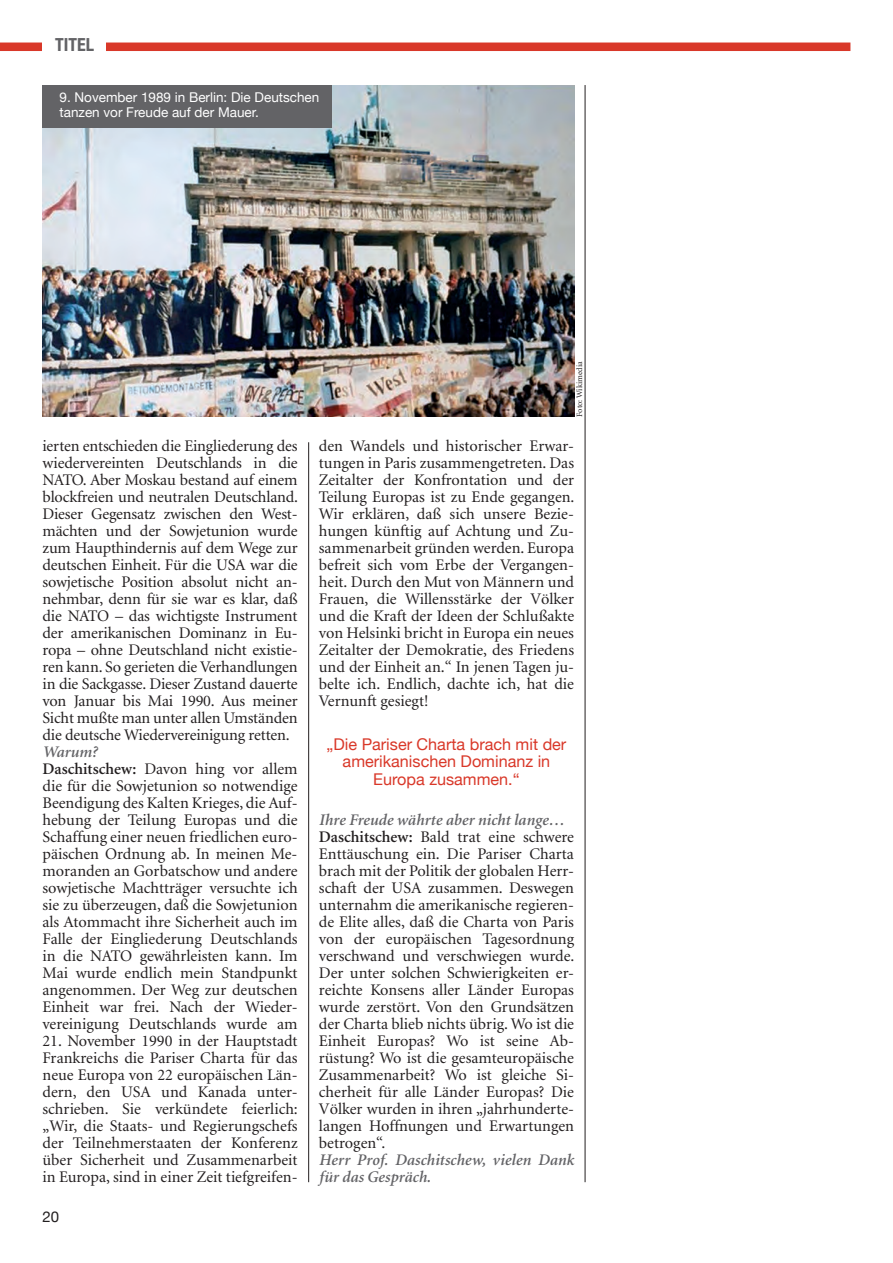
<style>
.page{position:relative;width:893px;height:1263px;background:#fff}
.page>*{position:absolute;margin:0;border:0;box-sizing:border-box;transform-origin:0 0}
.t1{font:700 condensed 18px "Helvetica Neue";color:#636366}
.t2{font:16.2px/17px "Minion";color:#231f20;text-align:justify}
.t3{font:16.2px/17.2px "Helvetica Neue";color:#d93829;text-align:center}
.t4{font:italic 600 16.2px/17px "Minion";color:#636366}
.t5{font:15px "Helvetica Neue";color:#231f20}
.t6{font:13.5px/15px "Helvetica Neue";color:#fff}
.t7{font:8.25px "Minion";color:#231f20}
.s1{font-weight:600;font-style:italic;color:#636366}
.s2{font-weight:600}
</style>
<div class="page">
<div style="left:0;top:43px;width:850px;height:8px;background:#d93829"></div>
<hr style="left:585px;top:85px;width:1px;height:1097px;background:#231f20">
<hr style="left:308px;top:442px;width:1px;height:740px;background:#231f20">
<img style="left:43px;top:85px;width:531px;height:332px">
<div style="left:43px;top:85px;width:289px;height:43px;background:#636366"></div>
<div style="left:43px;top:30px;width:63px;height:30px;background:#fff"></div>
<p class="t1" style="left:55px;top:34px;width:40px">TITEL</p>
<p class="t6" style="left:60px;top:90px;width:261px">9. November 1989 in Berlin: Die Deutschen tanzen vor Freude auf der Mauer.</p>
<p class="t7" style="left:576px;top:417px;width:57px;rotate:-90deg">Foto: Wikimedia</p>
<p class="t2" style="left:43px;top:438px;width:257px">ierten entschieden die Eingliederung des wiedervereinten Deutschlands in die NATO. Aber Moskau bestand auf einem blockfreien und neutralen Deutschland.<br>Dieser Gegensatz zwischen den West&shy;mächten und der Sowjetunion wurde zum Haupthindernis auf dem Wege zur deutschen Einheit. Für die USA war die sowjetische Position absolut nicht an&shy;nehmbar, denn für sie war es klar, daß die NATO – das wichtigste Instrument der amerikanischen Dominanz in Eu&shy;ropa – ohne Deutschland nicht existie&shy;ren kann. So gerieten die Verhandlungen in die Sackgasse. Dieser Zustand dauerte von Januar bis Mai 1990. Aus meiner Sicht mußte man unter allen Umständen die deutsche Wiedervereinigung retten.</p>
<p class="t2" style="left:43px;top:745px;width:257px;text-align:left"><span class="s1">Warum?<br></span><span class="s2">Daschitschew:</span> Davon hing vor allem die für die Sowjetunion so notwendige Beendigung des Kalten Krieges, die Auf&shy;hebung der Teilung Europas und die Schaffung einer neuen friedlichen euro&shy;päischen Ordnung ab. In meinen Me&shy;moranden an Gorbatschow und andere sowjetische Machtträger versuchte ich sie zu überzeugen, daß die Sowjetunion als Atommacht ihre Sicherheit auch im Falle der Eingliederung Deutschlands in die NATO gewährleisten kann. Im Mai wurde endlich mein Standpunkt angenommen. Der Weg zur deutschen Einheit war frei. Nach der Wieder&shy;vereinigung Deutschlands wurde am</p>
<p class="t2" style="left:43px;top:1034px;width:257px">21. November 1990 in der Hauptstadt Frankreichs die Pariser Charta für das neue Europa von 22 europäischen Län&shy;dern, den USA und Kanada unter&shy;schrieben. Sie verkündete feierlich: „Wir, die Staats- und Regierungschefs der Teilnehmerstaaten der Konferenz über Sicherheit und Zusammenarbeit in Europa, sind in einer Zeit tiefgreifen-</p>
<p class="t5" style="left:43px;top:1208px;width:18px">20</p>
<p class="t2" style="left:319px;top:438px;width:257px">den Wandels und historischer Erwar&shy;tungen in Paris zusammengetreten. Das Zeitalter der Konfrontation und der Teilung Europas ist zu Ende gegangen.<br>Wir erklären, daß sich unsere Bezie&shy;hungen künftig auf Achtung und Zu&shy;sammenarbeit gründen werden. Europa befreit sich vom Erbe der Vergangen&shy;heit. Durch den Mut von Männern und Frauen, die Willensstärke der Völker und die Kraft der Ideen der Schlußakte von Helsinki bricht in Europa ein neues Zeitalter der Demokratie, des Friedens und der Einheit an.“ In jenen Tagen ju&shy;belte ich. Endlich, dachte ich, hat die Vernunft gesiegt!</p>
<p class="t3" style="left:327px;top:735px;width:241px">„Die Pariser Charta brach mit der amerikanischen Dominanz in<br>Europa zusammen.“</p>
<p class="t2" style="left:319px;top:813px;width:257px;text-align:left"><span class="s1">Ihre Freude währte aber nicht lange… </span><span class="s2">Daschitschew:</span> Bald trat eine schwere Enttäuschung ein. Die Pariser Charta brach mit der Politik der globalen Herr&shy;schaft der USA zusammen. Deswegen unternahm die amerikanische regieren&shy;de Elite alles, daß die Charta von Paris von der europäischen Tagesordnung verschwand und verschwiegen wurde.<br>Der unter solchen Schwierigkeiten er&shy;reichte Konsens aller Länder Europas wurde zerstört. Von den Grundsätzen der Charta blieb nichts übrig. Wo ist die Einheit Europas? Wo ist seine Ab&shy;rüstung? Wo ist die gesamteuropäische Zusammenarbeit? Wo ist gleiche Si&shy;cherheit für alle Länder Europas? Die Völker wurden in ihren „jahrhunderte&shy;langen Hoffnungen und Erwartungen betrogen“.</p>
<p class="t4" style="left:319px;top:1153px;width:257px">Herr Prof. Daschitschew, vielen Dank für das Gespräch.</p>
</div>
